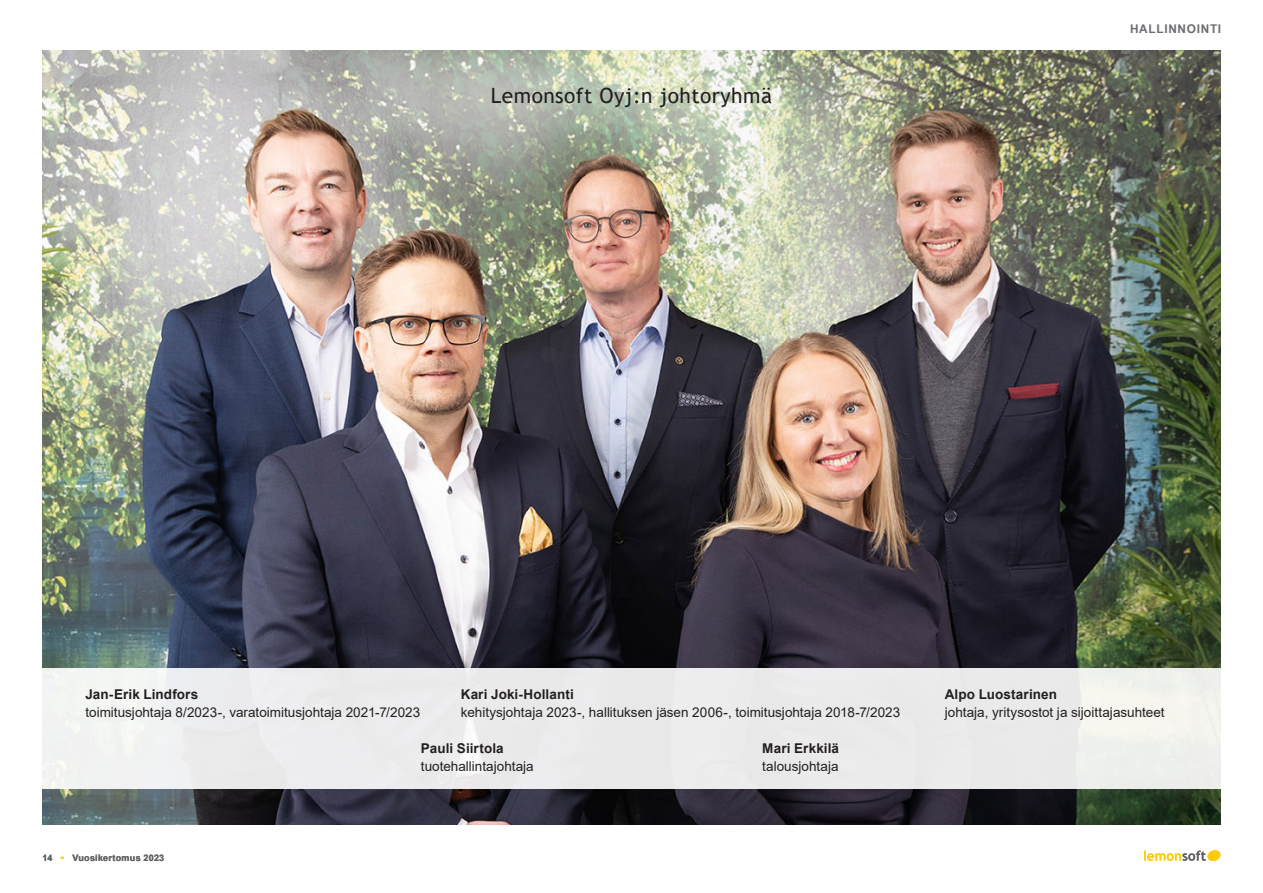
<style>
.page{position:relative;width:1263px;height:893px;background:#fff}
.page>*{position:absolute;margin:0;border:0;box-sizing:border-box;transform-origin:0 0}
.Otsikko_Keski_Ala_NOLINK{font:21px "Trebuchet MS";letter-spacing:.02em;color:#231f20}
.Leipis{font:13.5px "Arial";color:#231f20}
.Leipis_Bold{font:700 13.5px "Arial";letter-spacing:.005em;color:#231f20}
.YLÄSIVU_OTS{font:700 12px "Arial Narrow";letter-spacing:.05em;color:#6c6d70;scale:1.2 1}
.t1{font:700 9px "Arial";letter-spacing:.03em;color:#636366}
.s1{color:#feca0a}
</style>
<div class="page">
<svg style="left:1144px;top:850px;width:77px;height:11px"></svg>
<img style="left:43px;top:50px;width:1177px;height:775px">
<div style="left:36px;top:669px;width:1192px;height:120px;background:#ecebec"></div>
<p class="Otsikko_Keski_Ala_NOLINK" style="left:491px;top:82px;width:283px">Lemonsoft Oyj:n johtoryhmä</p>
<p class="YLÄSIVU_OTS" style="left:1130px;top:20px;width:78px">HALLINNOINTI</p>
<p class="Leipis_Bold" style="left:85px;top:685px;width:114px">Jan-Erik Lindfors</p>
<p class="Leipis" style="left:85px;top:703px;width:336px">toimitusjohtaja 8/2023-, varatoimitusjohtaja 2021-7/2023</p>
<p class="Leipis_Bold" style="left:461px;top:685px;width:114px">Kari Joki-Hollanti</p>
<p class="Leipis" style="left:461px;top:703px;width:441px">kehitysjohtaja 2023-, hallituksen jäsen 2006-, toimitusjohtaja 2018-7/2023</p>
<p class="t1" style="left:43px;top:852px;width:123px">14 <span class="s1">•</span> Vuosikertomus 2023</p>
<p class="Leipis_Bold" style="left:421px;top:739px;width:84px">Pauli Siirtola</p>
<p class="Leipis" style="left:421px;top:757px;width:114px">tuotehallintajohtaja</p>
<p class="Leipis_Bold" style="left:762px;top:739px;width:78px">Mari Erkkilä</p>
<p class="Leipis" style="left:762px;top:757px;width:78px">talousjohtaja</p>
<p class="Leipis_Bold" style="left:945px;top:685px;width:114px">Alpo Luostarinen</p>
<p class="Leipis" style="left:945px;top:703px;width:221px">johtaja, yritysostot ja sijoittajasuhteet</p>
</div>
